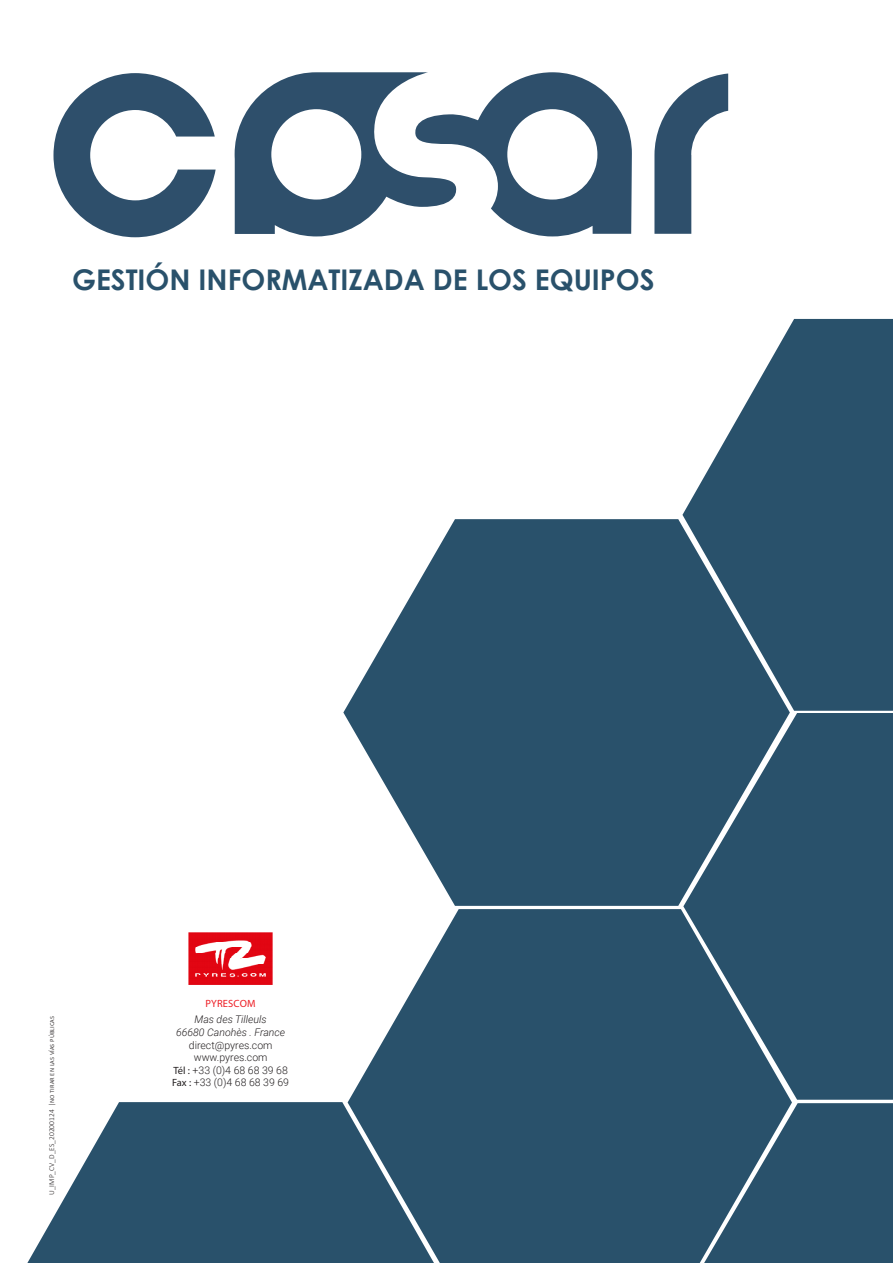
<style>
.page{position:relative;width:893px;height:1263px;background:#fff}
.page>*{position:absolute;margin:0;border:0;box-sizing:border-box;transform-origin:0 0}
.t1{font:700 28.5px "Century Gothic";color:#29516b}
.t2{font:300 10.5px "Roboto";color:#231f20}
.t3{font:italic 300 10.5px "Roboto";color:#231f20}
.t4{font:10.5px "Myriad Pro";letter-spacing:.02em;color:#ed1d24}
.t5{font:300 7.5px "Calibri";color:#231f20}
.s1{font-family:"Myriad Pro";font-weight:400}
</style>
<div class="page">
<svg style="left:53px;top:73px;width:163px;height:164px"></svg>
<svg style="left:235px;top:72px;width:397px;height:164px"></svg>
<svg style="left:654px;top:74px;width:74px;height:160px"></svg>
<img style="left:189px;top:933px;width:84px;height:52px">
<svg style="left:343px;top:519px;width:447px;height:387px;fill:#29516b"></svg>
<svg style="left:348px;top:909px;width:444px;height:354px;background:#3e6279"></svg>
<svg style="left:682px;top:319px;width:211px;height:392px;background:#486a80"></svg>
<svg style="left:27px;top:1102px;width:407px;height:161px;background:#44677d"></svg>
<div style="left:683px;top:713px;width:210px;height:387px;background:#29516b"></div>
<div style="left:704px;top:1103px;width:189px;height:160px;background:#29516b"></div>
<p class="t1" style="left:72px;top:258px;width:584px">GESTIÓN INFORMATIZADA DE LOS EQUIPOS</p>
<p class="t5" style="left:47px;top:1195px;width:181px;rotate:-90deg">U_IMP_CV_D_ES_20200124 |no tirar en las vías públicas</p>
<p class="t4" style="left:206px;top:996px;width:52px">PYRESCOM</p>
<p class="t3" style="left:195px;top:1012px;width:74px">Mas des Tilleuls</p>
<p class="t3" style="left:176px;top:1025px;width:110px">66680 Canohès . France</p>
<p class="t2" style="left:189px;top:1037px;width:85px">direct@pyres.com</p>
<p class="t2" style="left:194px;top:1050px;width:75px">www.pyres.com</p>
<p class="t2" style="left:173px;top:1063px;width:116px"><span class="s1">Tél :</span> +33 (0)4 68 68 39 68</p>
<p class="t2" style="left:172px;top:1075px;width:118px"><span class="s1">Fax :</span> +33 (0)4 68 68 39 69</p>
</div>
